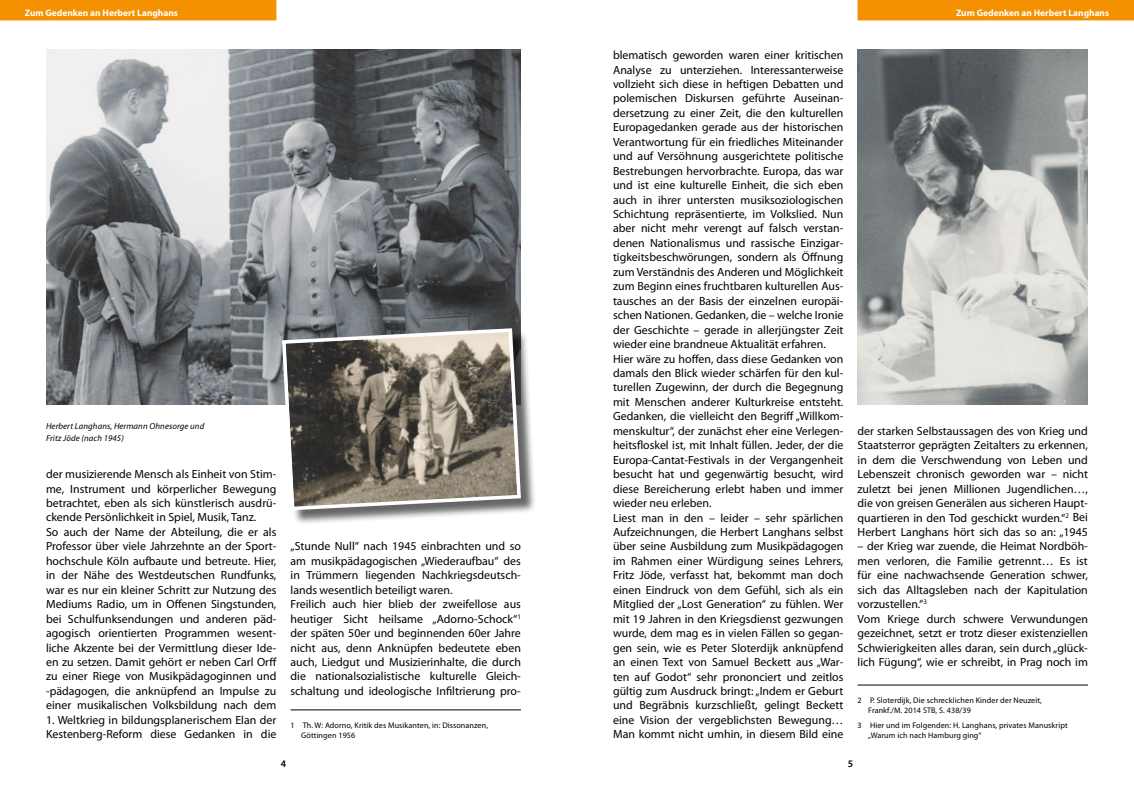
<style>
.page{position:relative;width:1134px;height:798px;background:#fff}
.page>*{position:absolute;margin:0;border:0;box-sizing:border-box;transform-origin:0 0}
.t1{font:11.88px/14.5px "Myriad Pro";color:#000}
.t2{font:600 10px "Myriad Pro";color:#000}
.t3{font:700 9.38px "Myriad Pro";color:#fff}
.t4{font:italic 8.75px/11.2px "Myriad Pro";letter-spacing:.01em;color:#000}
.t5{font:8.12px/10.6px "Myriad Pro";letter-spacing:.01em;color:#000}
</style>
<div class="page">
<hr style="left:291px;top:709px;width:230px;height:1px;background:#000">
<hr style="left:857px;top:684px;width:231px;height:1px;background:#000">
<div style="left:0;top:0;width:276px;height:20px;background:#f39100"></div>
<div style="left:857px;top:0;width:277px;height:20px;background:#f39100"></div>
<img style="left:46px;top:50px;width:475px;height:354px">
<img style="left:857px;top:50px;width:231px;height:354px">
<div style="left:284px;top:330px;width:252px;height:195px;background:#000;opacity:.6"></div>
<svg style="left:280px;top:326px;width:243px;height:186px;background:#7d786f"></svg>
<p class="t3" style="left:25px;top:7px;width:155px">Zum Gedenken an Herbert Langhans</p>
<p class="t3" style="left:956px;top:7px;width:155px">Zum Gedenken an Herbert Langhans</p>
<p class="t4" style="left:46px;top:421px;width:160px">Herbert Langhans, Hermann Ohnesorge und<br>Fritz Jöde (nach 1945)</p>
<p class="t1" style="left:46px;top:467px;width:232px">der musizierende Mensch als Einheit von Stim&shy;me, Instrument und körperlicher Bewegung betrachtet, eben als sich künstlerisch ausdrü&shy;ckende Persönlichkeit in Spiel, Musik, Tanz.<br>So auch der Name der Abteilung, die er als Professor über viele Jahrzehnte an der Sport&shy;hochschule Köln aufbaute und betreute. Hier, in der Nähe des Westdeutschen Rundfunks, war es nur ein kleiner Schritt zur Nutzung des Mediums Radio, um in Offenen Singstunden, bei Schulfunksendungen und anderen päd&shy;agogisch orientierten Programmen wesent&shy;liche Akzente bei der Vermittlung dieser Ide&shy;en zu setzen. Damit gehört er neben Carl Orff zu einer Riege von Musikpädagoginnen und -pädagogen, die anknüpfend an Impulse zu einer musikalischen Volksbildung nach dem</p>
<p class="t1" style="left:46px;top:712px;width:232px">1. Weltkrieg in bildungsplanerischem Elan der<br>Kestenberg-Reform diese Gedanken in die</p>
<p class="t1" style="left:291px;top:539px;width:232px">„Stunde Null“ nach 1945 einbrachten und so am musikpädagogischen „Wiederaufbau“ des in Trümmern liegenden Nachkriegsdeutsch&shy;lands wesentlich beteiligt waren.<br>Freilich auch hier blieb der zweifellose aus heutiger Sicht heilsame „Adorno-Schock“<sup>1 </sup>der späten 50er und beginnenden 60er Jahre nicht aus, denn Anknüpfen bedeutete eben auch, Liedgut und Musizierinhalte, die durch die nationalsozialistische kulturelle Gleich&shy;schaltung und ideologische Infiltrierung pro-</p>
<p class="t5" style="left:301px;top:719px;width:188px;text-indent:-11px">1 Th. W: Adorno, Kritik des Musikanten, in: Dissonanzen,<br>Göttingen 1956</p>
<p class="t1" style="left:613px;top:48px;width:232px">blematisch geworden waren einer kritischen Analyse zu unterziehen. Interessanterweise vollzieht sich diese in heftigen Debatten und polemischen Diskursen geführte Auseinan&shy;dersetzung zu einer Zeit, die den kulturellen Europagedanken gerade aus der historischen Verantwortung für ein friedliches Miteinander und auf Versöhnung ausgerichtete politische Bestrebungen hervorbrachte. Europa, das war und ist eine kulturelle Einheit, die sich eben auch in ihrer untersten musiksoziologischen Schichtung repräsentierte, im Volkslied. Nun aber nicht mehr verengt auf falsch verstan&shy;denen Nationalismus und rassische Einzigar&shy;tigkeitsbeschwörungen, sondern als Öffnung zum Verständnis des Anderen und Möglichkeit zum Beginn eines fruchtbaren kulturellen Aus&shy;tausches an der Basis der einzelnen europäi&shy;schen Nationen. Gedanken, die – welche Ironie der Geschichte – gerade in allerjüngster Zeit wieder eine brandneue Aktualität erfahren.<br>Hier wäre zu hoffen, dass diese Gedanken von damals den Blick wieder schärfen für den kul&shy;turellen Zugewinn, der durch die Begegnung mit Menschen anderer Kulturkreise entsteht.<br>Gedanken, die vielleicht den Begriff „Willkom&shy;menskultur“, der zunächst eher eine Verlegen&shy;heitsfloskel ist, mit Inhalt füllen. Jeder, der die Europa-Cantat-Festivals in der Vergangenheit besucht hat und gegenwärtig besucht, wird diese Bereicherung erlebt haben und immer wieder neu erleben.<br>Liest man in den – leider – sehr spärlichen Aufzeichnungen, die Herbert Langhans selbst über seine Ausbildung zum Musikpädagogen im Rahmen einer Würdigung seines Lehrers, Fritz Jöde, verfasst hat, bekommt man doch einen Eindruck von dem Gefühl, sich als ein Mitglied der „Lost Generation“ zu fühlen. Wer mit 19 Jahren in den Kriegsdienst gezwungen wurde, dem mag es in vielen Fällen so gegan&shy;gen sein, wie es Peter Sloterdijk anknüpfend an einen Text von Samuel Beckett aus „War&shy;ten auf Godot“ sehr prononciert und zeitlos gültig zum Ausdruck bringt: „Indem er Geburt und Begräbnis kurzschließt, gelingt Beckett eine Vision der vergeblichsten Bewegung… Man kommt nicht umhin, in diesem Bild eine</p>
<p class="t1" style="left:857px;top:424px;width:232px;text-align:justify">der starken Selbstaussagen des von Krieg und Staatsterror geprägten Zeitalters zu erkennen, in dem die Verschwendung von Leben und Lebenszeit chronisch geworden war – nicht zuletzt bei jenen Millionen Jugendlichen…, die von greisen Generälen aus sicheren Haupt&shy;quartieren in den Tod geschickt wurden.“<sup>2</sup> Bei Herbert Langhans hört sich das so an: „1945</p>
<p class="t1" style="left:857px;top:539px;width:232px">– der Krieg war zuende, die Heimat Nordböh&shy;men verloren, die Familie getrennt… Es ist für eine nachwachsende Generation schwer, sich das Alltagsleben nach der Kapitulation vorzustellen.“<sup>3<br></sup>Vom Kriege durch schwere Verwundungen gezeichnet, setzt er trotz dieser existenziellen Schwierigkeiten alles daran, sein durch „glück&shy;lich Fügung“, wie er schreibt, in Prag noch im</p>
<p class="t5" style="left:868px;top:694px;width:175px;text-indent:-11px">2 P. Sloterdijk, Die schrecklichen Kinder der Neuzeit,<br>Frankf./M. 2014 STB, S. 438/39</p>
<p class="t5" style="left:868px;top:719px;width:201px;text-indent:-11px">3 Hier und im Folgenden: H. Langhans, privates Manuskript „Warum ich nach Hamburg ging“</p>
<p class="t2" style="left:281px;top:758px;width:7px">4</p>
<p class="t2" style="left:848px;top:758px;width:7px">5</p>
</div>
